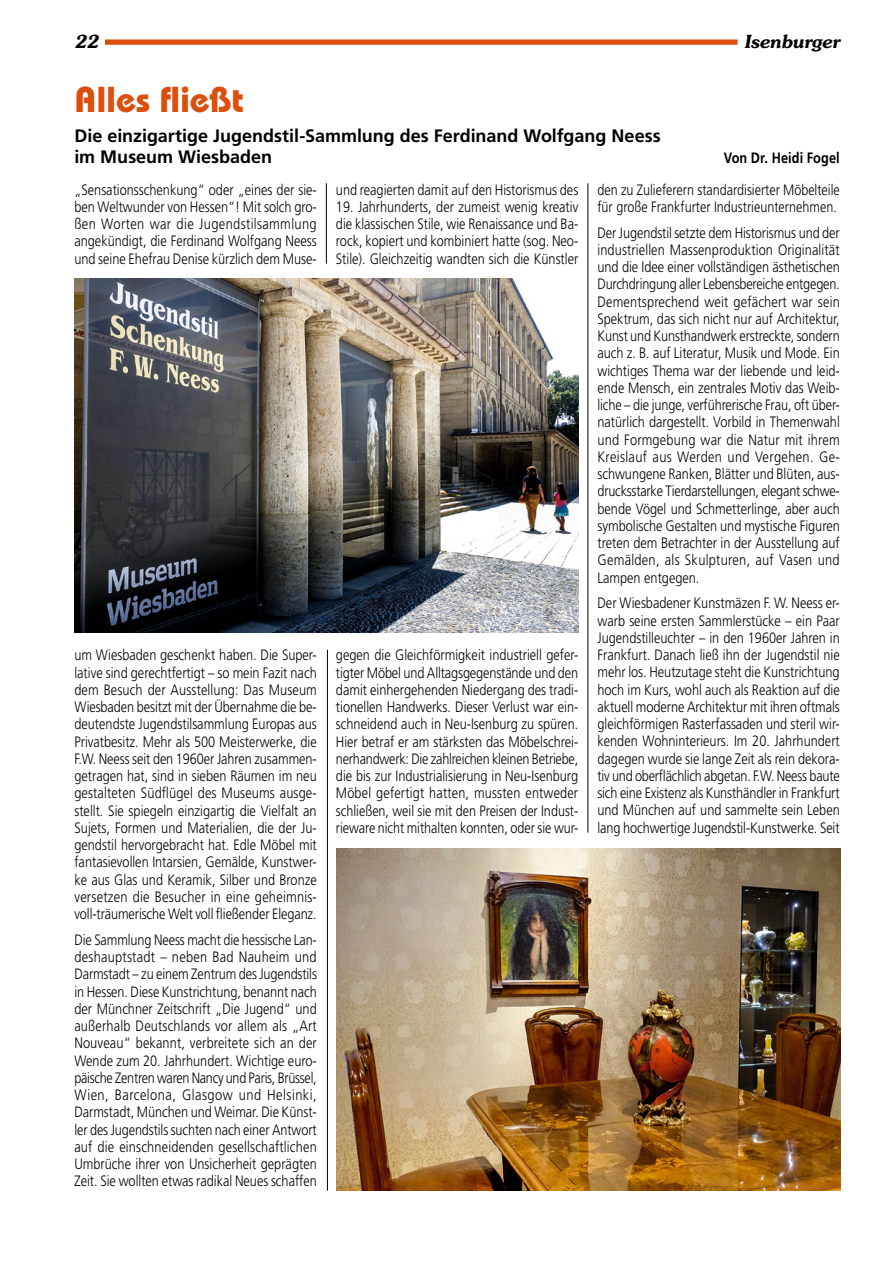
<style>
.page{position:relative;width:893px;height:1263px;background:#fff}
.page>*{position:absolute;margin:0;border:0;box-sizing:border-box;transform-origin:0 0}
.Headline{font:700 36px "Bauhaus Std";color:#dc4e0b}
.Untertitel{font:700 18px/21px "Frutiger LT Std";color:#000}
.t1{font:italic 600 18px "Souvenir Std";letter-spacing:-.025em;color:#000}
.Grundtext{font:300 15px/17.2px "Frutiger LT Std";color:#000;text-align:justify;scale:.85 1}
.Grundtext-2{font:300 15px/17.2px "Frutiger LT Std";color:#000;scale:.84 1}
.Untertitel-2{font:700 15px "Frutiger LT Std";letter-spacing:.01em;color:#000;scale:.85 1}
</style>
<div class="page">
<div style="left:105px;top:39px;width:633px;height:6px;background:#dc4e0b"></div>
<hr style="left:326px;top:183px;width:1px;height:81px;background:#000">
<hr style="left:327px;top:650px;width:1px;height:541px;background:#000">
<hr style="left:587px;top:183px;width:1px;height:650px;background:#000">
<img style="left:336px;top:848px;width:504px;height:343px">
<img style="left:74px;top:278px;width:504px;height:354px">
<p class="t1" style="left:74px;top:30px;width:26px">22</p>
<p class="t1" style="left:744px;top:30px;width:98px">Isenburger</p>
<p class="Headline" style="left:74px;top:77px;width:171px">Alles fließt</p>
<p class="Untertitel" style="left:74px;top:125px;width:588px">Die einzigartige Jugendstil-Sammlung des Ferdinand Wolfgang Neess im Museum Wiesbaden</p>
<p class="Untertitel-2" style="left:724px;top:149px;width:138px">Von Dr. Heidi Fogel</p>
<p class="Grundtext" style="left:74px;top:181px;width:287px">„Sensationsschenkung“ oder „eines der sie&shy;ben Weltwunder von Hessen“! Mit solch gro&shy;ßen Worten war die Jugendstilsammlung angekündigt, die Ferdinand Wolfgang Neess und seine Ehefrau Denise kürzlich dem Muse-</p>
<p class="Grundtext" style="left:74px;top:647px;width:287px">um Wiesbaden geschenkt haben. Die Super&shy;lative sind gerechtfertigt – so mein Fazit nach dem Besuch der Ausstellung: Das Museum Wiesbaden besitzt mit der Übernahme die be&shy;deutendste Jugendstilsammlung Europas aus Privatbesitz. Mehr als 500 Meisterwerke, die F.W. Neess seit den 1960er Jahren zusammen&shy;getragen hat, sind in sieben Räumen im neu gestalteten Südflügel des Museums ausge&shy;stellt. Sie spiegeln einzigartig die Vielfalt an Sujets, Formen und Materialien, die der Ju&shy;gendstil hervorgebracht hat. Edle Möbel mit fantasievollen Intarsien, Gemälde, Kunstwer&shy;ke aus Glas und Keramik, Silber und Bronze versetzen die Besucher in eine geheimnis&shy;voll-träumerische Welt voll fließender Eleganz.</p>
<p class="Grundtext" style="left:74px;top:931px;width:287px">Die Sammlung Neess macht die hessische Lan&shy;deshauptstadt – neben Bad Nauheim und Darmstadt – zu einem Zentrum des Jugendstils in Hessen. Diese Kunstrichtung, benannt nach der Münchner Zeitschrift „Die Jugend“ und außerhalb Deutschlands vor allem als „Art Nouveau“ bekannt, verbreitete sich an der Wende zum 20. Jahrhundert. Wichtige euro&shy;päische Zentren waren Nancy und Paris, Brüssel, Wien, Barcelona, Glasgow und Helsinki, Darmstadt, München und Weimar. Die Künst&shy;ler des Jugendstils suchten nach einer Antwort auf die einschneidenden gesellschaftlichen Umbrüche ihrer von Unsicherheit geprägten Zeit. Sie wollten etwas radikal Neues schaffen</p>
<p class="Grundtext" style="left:336px;top:181px;width:287px">und reagierten damit auf den Historismus des</p>
<p class="Grundtext" style="left:336px;top:198px;width:287px">19. Jahrhunderts, der zumeist wenig kreativ die klassischen Stile, wie Renaissance und Ba&shy;rock, kopiert und kombiniert hatte (sog. Neo-Stile). Gleichzeitig wandten sich die Künstler</p>
<p class="Grundtext" style="left:336px;top:647px;width:287px">gegen die Gleichförmigkeit industriell gefer&shy;tigter Möbel und Alltagsgegenstände und den damit einhergehenden Niedergang des tradi&shy;tionellen Handwerks. Dieser Verlust war ein&shy;schneidend auch in Neu-Isenburg zu spüren.<br>Hier betraf er am stärksten das Möbelschrei&shy;nerhandwerk: Die zahlreichen kleinen Betriebe, die bis zur Industrialisierung in Neu-Isenburg Möbel gefertigt hatten, mussten entweder schließen, weil sie mit den Preisen der Indust&shy;rieware nicht mithalten konnten, oder sie wur-</p>
<p class="Grundtext-2" style="left:597px;top:181px;width:290px">den zu Zulieferern standardisierter Möbelteile für große Frankfurter Industrieunternehmen.</p>
<p class="Grundtext" style="left:597px;top:224px;width:287px">Der Jugendstil setzte dem Historismus und der industriellen Massenproduktion Originalität und die Idee einer vollständigen ästhetischen Durchdringung aller Lebensbereiche entgegen.<br>Dementsprechend weit gefächert war sein Spektrum, das sich nicht nur auf Architektur, Kunst und Kunsthandwerk erstreckte, sondern auch z. B. auf Literatur, Musik und Mode. Ein wichtiges Thema war der liebende und leid&shy;ende Mensch, ein zentrales Motiv das Weib&shy;liche – die junge, verführerische Frau, oft über&shy;natürlich dargestellt. Vorbild in Themenwahl und Formgebung war die Natur mit ihrem Kreislauf aus Werden und Vergehen. Ge&shy;schwungene Ranken, Blätter und Blüten, aus&shy;drucksstarke Tierdarstellungen, elegant schwe&shy;bende Vögel und Schmetterlinge, aber auch symbolische Gestalten und mystische Figuren treten dem Betrachter in der Ausstellung auf Gemälden, als Skulpturen, auf Vasen und Lampen entgegen.</p>
<p class="Grundtext" style="left:597px;top:595px;width:287px">Der Wiesbadener Kunstmäzen F. W. Neess er&shy;warb seine ersten Sammlerstücke – ein Paar Jugendstilleuchter – in den 1960er Jahren in Frankfurt. Danach ließ ihn der Jugendstil nie mehr los. Heutzutage steht die Kunstrichtung hoch im Kurs, wohl auch als Reaktion auf die aktuell moderne Architektur mit ihren oftmals gleichförmigen Rasterfassaden und steril wir&shy;kenden Wohninterieurs. Im 20. Jahrhundert dagegen wurde sie lange Zeit als rein dekora&shy;tiv und oberflächlich abgetan. F.W. Neess baute sich eine Existenz als Kunsthändler in Frankfurt und München auf und sammelte sein Leben lang hochwertige Jugendstil-Kunstwerke. Seit</p>
</div>
